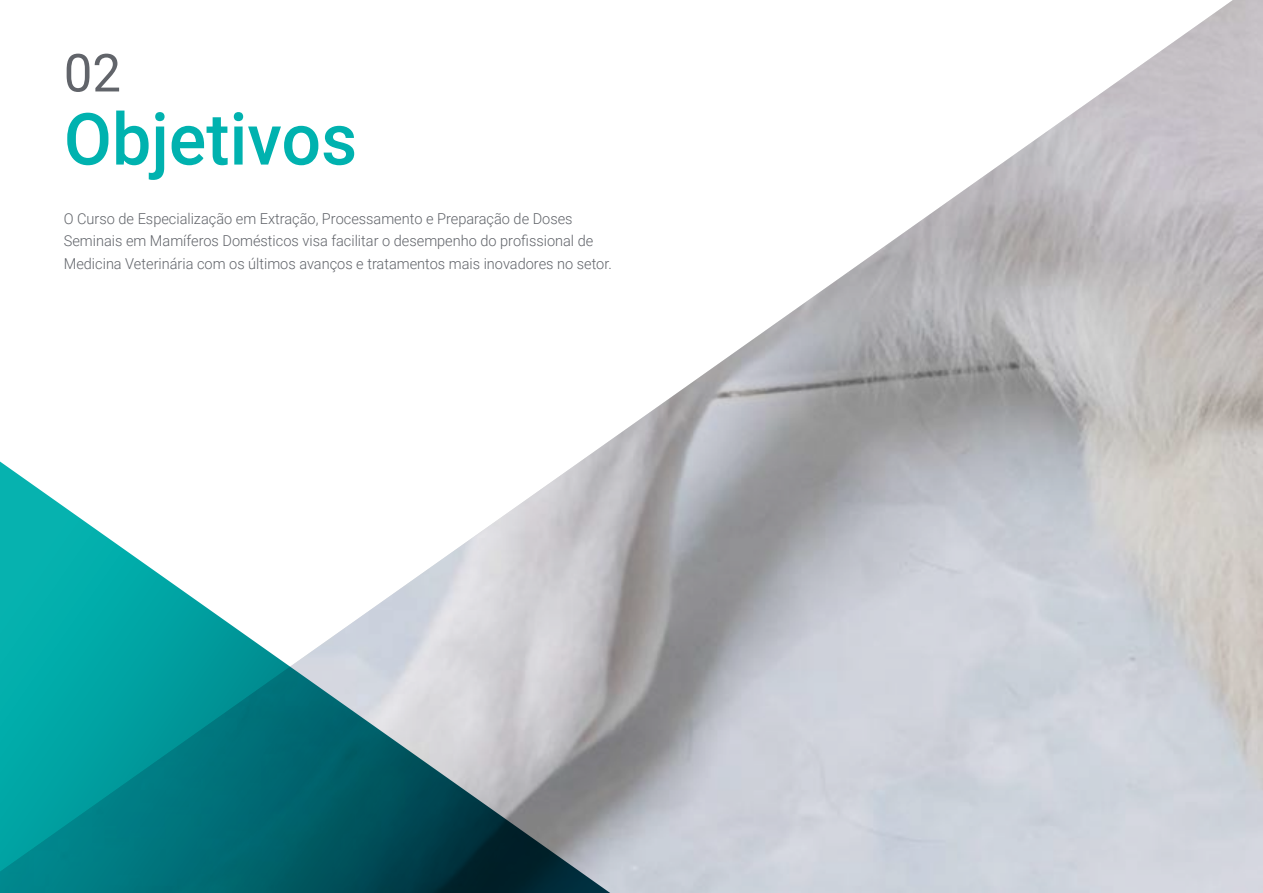
<style>
.page{position:relative;width:1263px;height:893px;background:#fff}
.page>*{position:absolute;margin:0;border:0;box-sizing:border-box;transform-origin:0 0}
.t1{font:500 72px "Roboto";color:#00b2af}
.t2{font:52.5px "Roboto";color:#61646a}
.t3{font:300 15px/22.5px "Roboto";color:#61646a}
</style>
<div class="page">
<img style="left:602px;top:0;width:661px;height:893px">
<svg style="left:0;top:446px;width:640px;height:447px"></svg>
<h2 class="t2" style="left:64px;top:36px;width:59px">02</h2>
<h1 class="t1" style="left:64px;top:89px;width:295px">Objetivos</h1>
<p class="t3" style="left:64px;top:207px;width:550px">O Curso de Especialização em Extração, Processamento e Preparação de Doses<br>Seminais em Mamíferos Domésticos visa facilitar o desempenho do profissional de<br>Medicina Veterinária com os últimos avanços e tratamentos mais inovadores no setor.</p>
</div>
